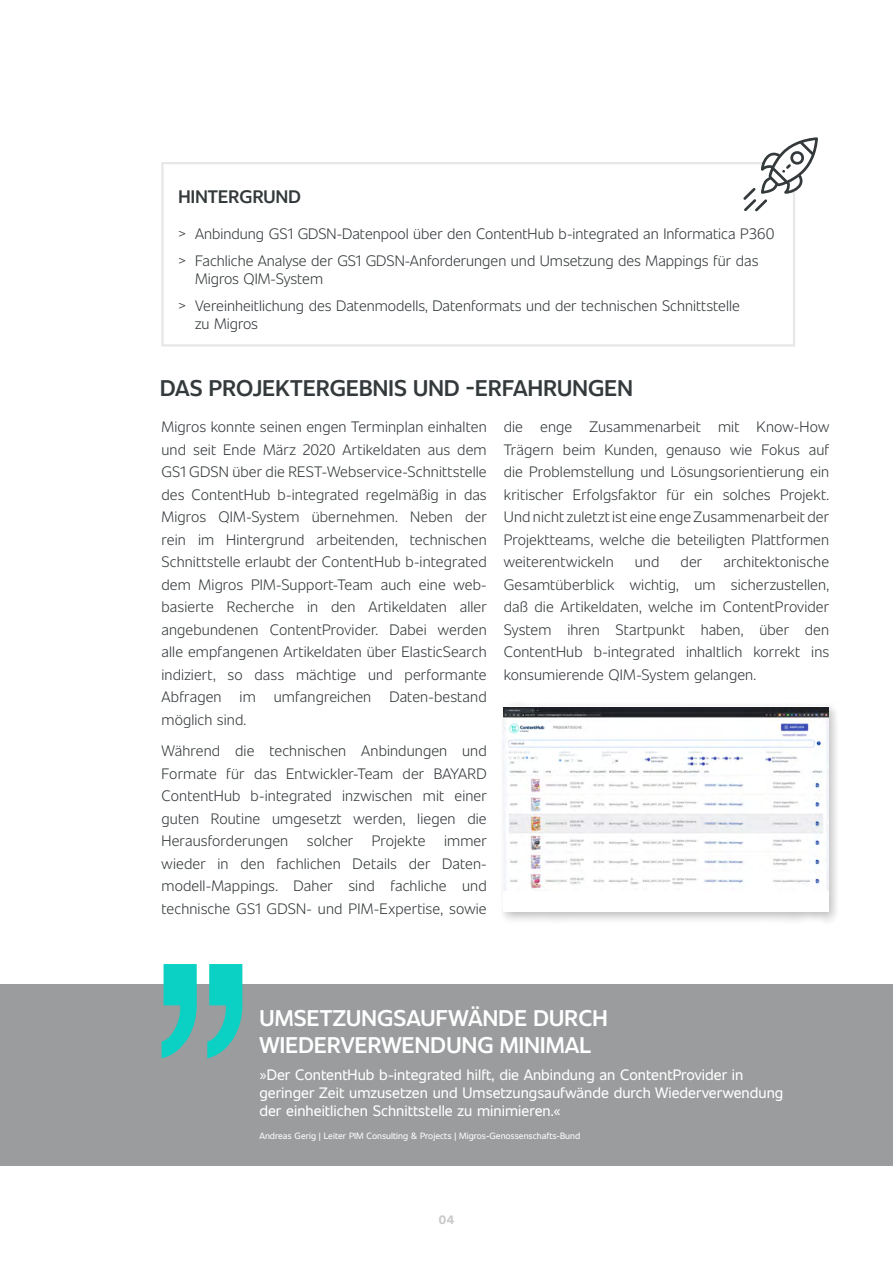
<style>
.page{position:relative;width:893px;height:1263px;background:#fff}
.page>*{position:absolute;margin:0;border:0;box-sizing:border-box;transform-origin:0 0}
.t1{font:600 22.5px/27px "Unitext";letter-spacing:.01em;color:#fff}
.t2{font:600 22.5px "Unitext";letter-spacing:.01em;color:#34393b}
.t3{font:600 18px "Unitext";letter-spacing:.01em;color:#34393b}
.t4{font:300 15px/22.5px "Unitext";color:#34393b;text-align:justify}
.t5{font:15px/18px "Unitext";color:#fff}
.t6{font:700 12px "Unitext";color:#cac9c9}
.t7{font:9px "Unitext";color:#fff}
</style>
<div class="page">
<div style="left:161px;top:162px;width:634px;height:184px;border:2px solid #e7e7e7"></div>
<svg style="left:743px;top:137px;width:75px;height:74px"></svg>
<div style="left:498px;top:701px;width:342px;height:223px;background:#000;opacity:.25"></div>
<div style="left:504px;top:706px;width:325px;height:206px;background:#fff"></div>
<img style="left:504px;top:707px;width:325px;height:183px">
<div style="left:0;top:984px;width:893px;height:182px;background:#9a9c9d"></div>
<svg style="left:162px;top:964px;width:80px;height:94px"></svg>
<p class="t3" style="left:179px;top:183px;width:124px">HINTERGRUND</p>
<p class="t4" style="left:179px;top:219px;width:597px;line-height:27px">&gt; Anbindung GS1 GDSN-Datenpool über den ContentHub b-integrated an Informatica P360 &gt; Fachliche Analyse der GS1 GDSN-Anforderungen und Umsetzung des Mappings für das</p>
<p class="t4" style="left:179px;top:264px;width:563px;line-height:27px;text-indent:16px">Migros QIM-System<br>&gt; Vereinheitlichung des Datenmodells, Datenformats und der technischen Schnittstelle</p>
<p class="t4" style="left:195px;top:311px;width:64px">zu Migros</p>
<h1 class="t2" style="left:160px;top:372px;width:474px">DAS PROJEKTERGEBNIS UND -ERFAHRUNGEN</h1>
<p class="t4" style="left:162px;top:414px;width:327px">Migros konnte seinen engen Terminplan einhalten und seit Ende März 2020 Artikeldaten aus dem GS1 GDSN über die REST-Webservice-Schnittstelle des ContentHub b-integrated regelmäßig in das Migros QIM-System übernehmen. Neben der rein im Hintergrund arbeitenden, technischen Schnittstelle erlaubt der ContentHub b-integrated dem Migros PIM-Support-Team auch eine web&shy;basierte Recherche in den Artikeldaten aller angebundenen ContentProvider. Dabei werden alle empfangenen Artikeldaten über ElasticSearch indiziert, so dass mächtige und performante Abfragen im umfangreichen Daten-bestand möglich sind.</p>
<p class="t4" style="left:162px;top:738px;width:327px">Während die technischen Anbindungen und Formate für das Entwickler-Team der BAYARD ContentHub b-integrated inzwischen mit einer guten Routine umgesetzt werden, liegen die Herausforderungen solcher Projekte immer wieder in den fachlichen Details der Daten&shy;modell-Mappings. Daher sind fachliche und technische GS1 GDSN- und PIM-Expertise, sowie</p>
<p class="t4" style="left:504px;top:414px;width:327px">die enge Zusammenarbeit mit Know-How Trägern beim Kunden, genauso wie Fokus auf die Problemstellung und Lösungsorientierung ein kritischer Erfolgsfaktor für ein solches Projekt.<br>Und nicht zuletzt ist eine enge Zusammenarbeit der Projektteams, welche die beteiligten Plattformen weiterentwickeln</p>
<p class="t4" style="left:504px;top:549px;width:327px;text-indent:220px">architektonische Gesamtüberblick wichtig, um sicherzustellen, daß die Artikeldaten, welche im ContentProvider System ihren Startpunkt haben, über den ContentHub b-integrated inhaltlich korrekt ins konsumierende QIM-System gelangen.</p>
<p class="t4" style="left:635px;top:549px;width:26px">und</p>
<p class="t4" style="left:681px;top:549px;width:23px">der</p>
<h1 class="t1" style="left:259px;top:1003px;width:350px">UMSETZUNGSAUFWÄNDE DURCH<br>WIEDERVERWENDUNG MINIMAL</h1>
<p class="t5" style="left:259px;top:1065px;width:525px">»Der ContentHub b-integrated hilft, die Anbindung an ContentProvider in geringer Zeit umzusetzen und Umsetzungsaufwände durch Wiederverwendung der einheitlichen Schnittstelle zu minimieren.«</p>
<p class="t7" style="left:259px;top:1129px;width:322px">Andreas Gerig | Leiter PIM Consulting &amp; Projects | Migros-Genossenschafts-Bund</p>
<p class="t6" style="left:439px;top:1211px;width:17px">04</p>
</div>
